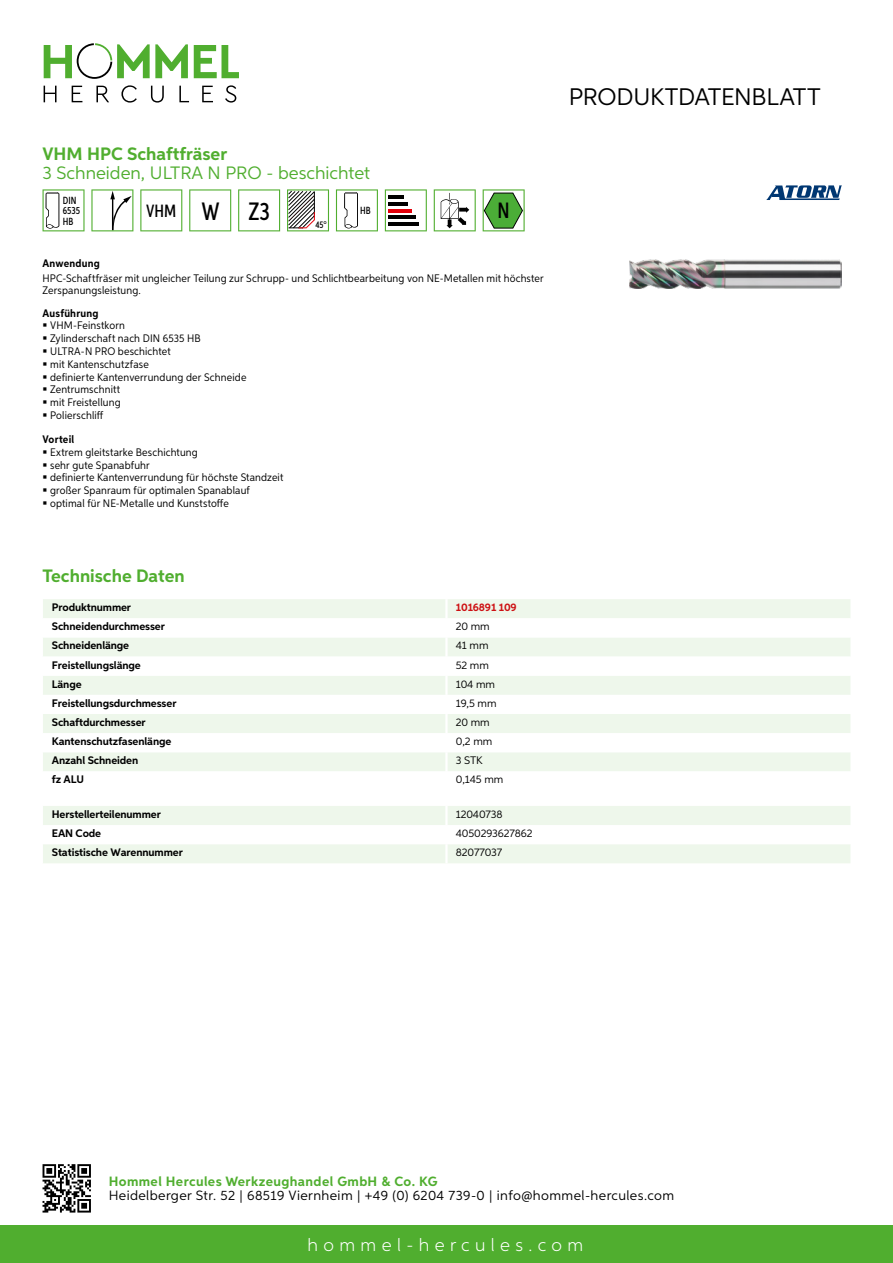
<style>
.page{position:relative;width:893px;height:1263px;background:#fff}
.page>*{position:absolute;margin:0;border:0;box-sizing:border-box;transform-origin:0 0}
.t1{font:24px "Aspira";letter-spacing:-.01em;color:#000}
.t2{font:500 22.2px "Aspira XX Nar";color:#000}
.t3{font:700 18px "Aspira";color:#50ae2f}
.t4{font:18px "Aspira";color:#50ae2f}
.t5{font:300 18px "Aspira";letter-spacing:.3em;color:#fff}
.t6{font:500 17.85px "Aspira XX Nar";color:#000}
.t7{font:13.5px "Aspira";letter-spacing:.03em;color:#000}
.t8{font:700 13.5px "Aspira";letter-spacing:.03em;color:#50ae2f}
.t9{font:10.95px/12.8px "Aspira Nar";letter-spacing:.015em;color:#000}
.t10{font:700 10.95px "Aspira";letter-spacing:-.01em;color:#000}
.t11{font:10.95px "Aspira";letter-spacing:-.01em;color:#000}
.t12{font:700 10.95px "Aspira Nar";letter-spacing:.02em;color:#000}
.t13{font:700 10.95px "Aspira";letter-spacing:-.01em;color:#cd1013}
.t14{font:500 10.35px/10.4px "Aspira XX Nar";color:#000}
.t15{font:500 9.6px "Aspira XX Nar";color:#000}
.s1{font-size:25.2px}
</style>
<div class="page">
<div style="left:0;top:1226px;width:893px;height:37px;background:#50ae2f"></div>
<svg style="left:43px;top:1164px;width:48px;height:48px"></svg>
<svg style="left:194px;top:45px;width:45px;height:33px"></svg>
<svg style="left:44px;top:43px;width:144px;height:36px"></svg>
<svg style="left:44px;top:86px;width:13px;height:16px"></svg>
<svg style="left:72px;top:86px;width:10px;height:16px"></svg>
<svg style="left:96px;top:86px;width:13px;height:16px"></svg>
<svg style="left:121px;top:85px;width:16px;height:18px"></svg>
<svg style="left:151px;top:86px;width:13px;height:17px"></svg>
<svg style="left:179px;top:86px;width:10px;height:16px"></svg>
<svg style="left:202px;top:86px;width:11px;height:16px"></svg>
<svg style="left:225px;top:85px;width:11px;height:18px"></svg>
<div style="left:43px;top:599px;width:807px;height:19px;background:#eef7eb"></div>
<svg style="left:43px;top:638px;width:807px;height:133px;fill:#eef7eb"></svg>
<hr style="left:445px;top:599px;width:3px;height:19px;background:#fff">
<hr style="left:445px;top:637px;width:3px;height:20px;background:#fff">
<hr style="left:445px;top:657px;width:3px;height:19px;background:#fff">
<hr style="left:445px;top:676px;width:3px;height:19px;background:#fff">
<hr style="left:445px;top:695px;width:3px;height:19px;background:#fff">
<hr style="left:445px;top:714px;width:3px;height:19px;background:#fff">
<hr style="left:445px;top:733px;width:3px;height:19px;background:#fff">
<hr style="left:445px;top:752px;width:3px;height:19px;background:#fff">
<svg style="left:43px;top:806px;width:807px;height:57px"></svg>
<hr style="left:445px;top:844px;width:3px;height:19px;background:#fff">
<svg style="left:43px;top:189px;width:42px;height:42px"></svg>
<svg style="left:91px;top:189px;width:42px;height:42px"></svg>
<svg style="left:140px;top:189px;width:42px;height:42px"></svg>
<svg style="left:189px;top:189px;width:42px;height:42px"></svg>
<svg style="left:238px;top:189px;width:42px;height:42px"></svg>
<svg style="left:287px;top:189px;width:42px;height:42px"></svg>
<svg style="left:336px;top:189px;width:42px;height:42px"></svg>
<svg style="left:385px;top:189px;width:42px;height:42px"></svg>
<hr style="left:388px;top:196px;width:16px;height:3px;background:#000">
<hr style="left:388px;top:202px;width:20px;height:4px;background:#000">
<hr style="left:388px;top:209px;width:23px;height:3px;background:#e3000b">
<hr style="left:388px;top:216px;width:27px;height:3px;background:#000">
<hr style="left:388px;top:222px;width:31px;height:4px;background:#000">
<svg style="left:434px;top:189px;width:42px;height:42px"></svg>
<svg style="left:483px;top:189px;width:42px;height:42px"></svg>
<img style="left:629px;top:259px;width:213px;height:29px">
<svg style="left:766px;top:185px;width:76px;height:15px"></svg>
<h3 class="t3" style="left:43px;top:142px;width:186px">VHM HPC Schaftfräser</h3>
<h3 class="t4" style="left:43px;top:162px;width:119px">3 Schneiden, ULTRA</h3>
<h3 class="t4" style="left:207px;top:162px;width:164px">N PRO - beschichtet</h3>
<p class="t14" style="left:63px;top:195px;width:19px">DIN<br>6535<br>HB</p>
<h3 class="t6" style="left:146px;top:200px;width:125px">VHM <span class="s1">W Z3</span></h3>
<p class="t15" style="left:315px;top:219px;width:13px">45°</p>
<p class="t14" style="left:360px;top:205px;width:12px">HB</p>
<h2 class="t2" style="left:498px;top:197px;width:14px">N</h2>
<p class="t12" style="left:43px;top:257px;width:59px">Anwendung</p>
<p class="t9" style="left:43px;top:273px;width:503px;line-height:12px">HPC-Schaftfräser mit ungleicher Teilung zur Schrupp- und Schlichtbearbeitung von NE-Metallen mit höchster<br>Zerspanungsleistung.</p>
<p class="t12" style="left:43px;top:306px;width:58px">Ausführung</p>
<p class="t9" style="left:50px;top:319px;width:198px">VHM-Feinstkorn<br>Zylinderschaft nach DIN 6535 HB<br>ULTRA-N PRO beschichtet<br>mit Kantenschutzfase<br>definierte Kantenverrundung der Schneide<br>Zentrumschnitt<br>mit Freistellung<br>Polierschliff</p>
<p class="t12" style="left:43px;top:433px;width:33px">Vorteil</p>
<p class="t9" style="left:50px;top:446px;width:235px">Extrem gleitstarke Beschichtung<br>sehr gute Spanabfuhr<br>definierte Kantenverrundung für höchste Standzeit großer Spanraum für optimalen Spanablauf optimal für NE-Metalle und Kunststoffe</p>
<h3 class="t3" style="left:43px;top:565px;width:144px">Technische Daten</h3>
<p class="t10" style="left:52px;top:601px;width:81px">Produktnummer</p>
<p class="t13" style="left:456px;top:601px;width:62px">1016891 109</p>
<p class="t10" style="left:52px;top:620px;width:115px">Schneidendurchmesser</p>
<p class="t11" style="left:456px;top:620px;width:35px">20 mm</p>
<p class="t10" style="left:52px;top:639px;width:79px">Schneidenlänge</p>
<p class="t11" style="left:456px;top:639px;width:34px">41 mm</p>
<p class="t10" style="left:52px;top:658px;width:90px">Freistellungslänge</p>
<p class="t11" style="left:456px;top:658px;width:35px">52 mm</p>
<p class="t10" style="left:52px;top:677px;width:31px">Länge</p>
<p class="t11" style="left:456px;top:677px;width:41px">104 mm</p>
<p class="t10" style="left:52px;top:696px;width:126px">Freistellungsdurchmesser</p>
<p class="t11" style="left:456px;top:696px;width:42px">19,5 mm</p>
<p class="t10" style="left:52px;top:715px;width:95px">Schaftdurchmesser</p>
<p class="t11" style="left:456px;top:715px;width:35px">20 mm</p>
<p class="t10" style="left:52px;top:734px;width:121px">Kantenschutzfasenlänge</p>
<p class="t11" style="left:456px;top:735px;width:38px">0,2 mm</p>
<p class="t10" style="left:52px;top:754px;width:88px">Anzahl Schneiden</p>
<p class="t11" style="left:456px;top:754px;width:22px">3 STK</p>
<p class="t10" style="left:52px;top:773px;width:34px">fz ALU</p>
<p class="t11" style="left:456px;top:773px;width:49px">0,145 mm</p>
<p class="t10" style="left:52px;top:807px;width:111px">Herstellerteilenummer</p>
<p class="t11" style="left:456px;top:807px;width:48px">12040738</p>
<p class="t10" style="left:52px;top:826px;width:51px">EAN Code</p>
<p class="t11" style="left:456px;top:826px;width:78px">4050293627862</p>
<p class="t10" style="left:52px;top:846px;width:132px">Statistische Warennummer</p>
<p class="t11" style="left:456px;top:846px;width:48px">82077037</p>
<h1 class="t1" style="left:569px;top:82px;width:253px">Produktdatenblatt</h1>
<p class="t8" style="left:109px;top:1172px;width:330px">Hommel Hercules Werkzeughandel GmbH &amp; Co. KG</p>
<p class="t7" style="left:109px;top:1187px;width:567px">Heidelberger Str. 52 | 68519 Viernheim | +49 (0) 6204 739-0 | info@hommel-hercules.com</p>
<h3 class="t5" style="left:307px;top:1234px;width:277px">hommel-hercules.com</h3>
</div>
